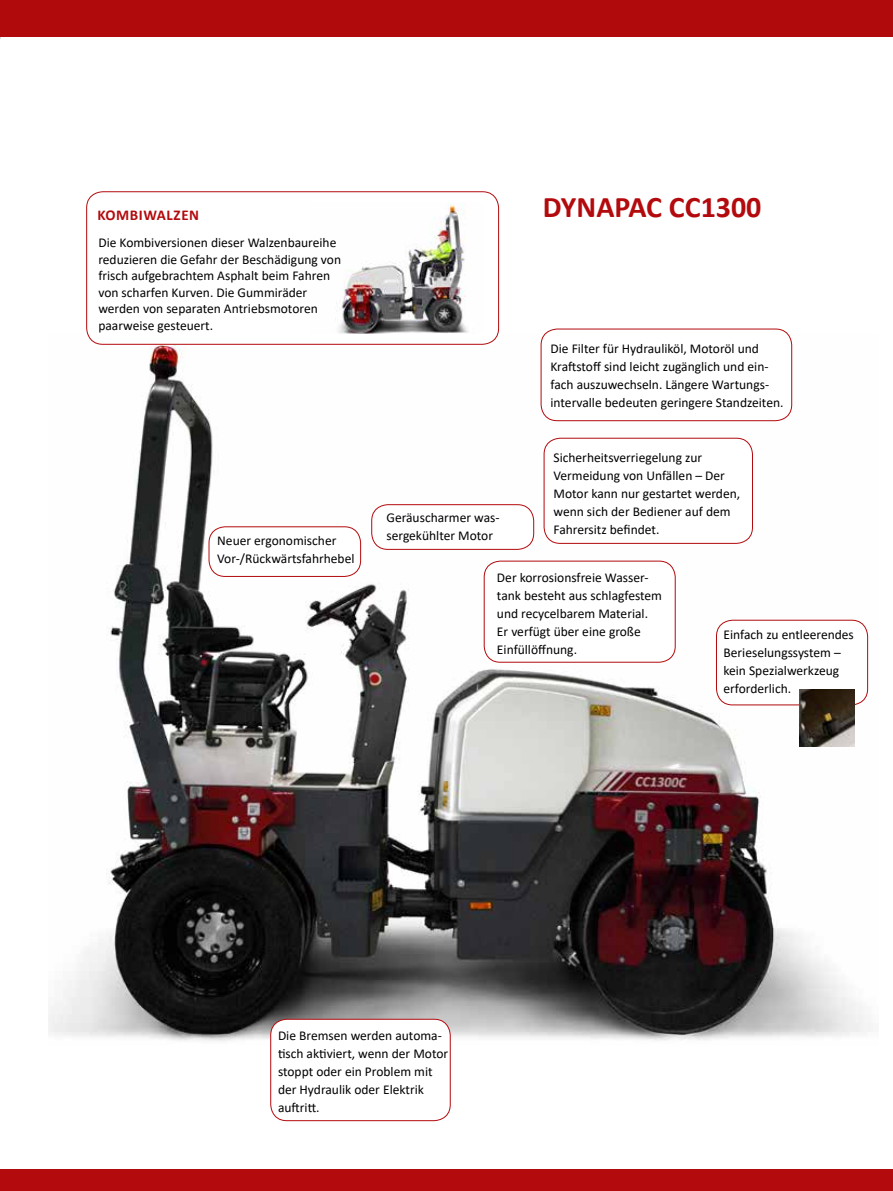
<style>
.page{position:relative;width:893px;height:1191px;background:#fff}
.page>*{position:absolute;margin:0;border:0;box-sizing:border-box;transform-origin:0 0}
.t1{font:700 30px "Calibri";color:#b30a0d}
.t2{font:700 15px "Calibri";letter-spacing:.04em;color:#b30a0d}
.t3{font:13.5px/18px "Calibri";color:#000}
</style>
<div class="page">
<img style="left:48px;top:334px;width:823px;height:707px">
<div style="left:0;top:1169px;width:893px;height:22px;background:#b30a0d"></div>
<div style="left:484px;top:561px;width:191px;height:101px;background:#fff;border-radius:16px"></div>
<div style="left:484px;top:561px;width:192px;height:101px;border:1px solid #b30a0d;border-radius:16px"></div>
<div style="left:716px;top:620px;width:152px;height:85px;background:#fff;border-radius:16px"></div>
<div style="left:716px;top:620px;width:152px;height:85px;border:1px solid #b30a0d;border-radius:16px"></div>
<div style="left:544px;top:438px;width:208px;height:105px;background:#fff;border-radius:16px"></div>
<div style="left:544px;top:438px;width:209px;height:106px;border:1px solid #b30a0d;border-radius:16px"></div>
<div style="left:209px;top:527px;width:152px;height:49px;background:#fff;border-radius:16px"></div>
<div style="left:209px;top:526px;width:152px;height:51px;border:1px solid #b30a0d;border-radius:16px"></div>
<div style="left:372px;top:504px;width:162px;height:45px;background:#fff;border-radius:16px"></div>
<div style="left:371px;top:504px;width:163px;height:46px;border:1px solid #b30a0d;border-radius:16px"></div>
<div style="left:271px;top:1019px;width:179px;height:101px;background:#fff;border-radius:16px"></div>
<div style="left:270px;top:1019px;width:181px;height:102px;border:1px solid #b30a0d;border-radius:16px"></div>
<div style="left:87px;top:192px;width:412px;height:152px;background:#fff;border-radius:16px"></div>
<div style="left:86px;top:191px;width:413px;height:154px;border:1px solid #b30a0d;border-radius:16px"></div>
<svg style="left:0;top:0;width:1px;height:39px"></svg>
<div style="left:1px;top:0;width:892px;height:36px;background:#b00a0c"></div>
<img style="left:338px;top:204px;width:131px;height:130px">
<div style="left:541px;top:329px;width:251px;height:92px;background:#fff;border-radius:16px"></div>
<div style="left:541px;top:329px;width:251px;height:92px;border:1px solid #b30a0d;border-radius:16px"></div>
<img style="left:799px;top:689px;width:56px;height:58px">
<p class="t2" style="left:97px;top:204px;width:103px">KOMBIWALZEN</p>
<p class="t3" style="left:98px;top:234px;width:244px;line-height:16.5px">Die Kombiversionen dieser Walzenbaureihe reduzieren die Gefahr der Beschädigung von frisch aufgebrachtem Asphalt beim Fahren von scharfen Kurven. Die Gummiräder werden von separaten Antriebsmotoren paarweise gesteuert.</p>
<p class="t3" style="left:217px;top:531px;width:139px">Neuer ergonomischer<br>Vor-/Rückwärtsfahrhebel</p>
<h1 class="t1" style="left:543px;top:185px;width:220px">DYNAPAC CC1300</h1>
<p class="t3" style="left:386px;top:508px;width:115px">Geräuscharmer was&shy;sergekühlter Motor</p>
<p class="t3" style="left:550px;top:339px;width:235px">Die Filter für Hydrauliköl, Motoröl und Kraftstoff sind leicht zugänglich und ein&shy;fach auszuwechseln. Längere Wartungs&shy;intervalle bedeuten geringere Standzeiten.</p>
<p class="t3" style="left:553px;top:448px;width:188px">Sicherheitsverriegelung zur<br>Vermeidung von Unfällen – Der<br>Motor kann nur gestartet werden, wenn sich der Bediener auf dem<br>Fahrersitz befindet.</p>
<p class="t3" style="left:497px;top:568px;width:167px">Der korrosionsfreie Wasser&shy;tank besteht aus schlagfestem und recycelbarem Material.<br>Er verfügt über eine große<br>Einfüllöffnung.</p>
<p class="t3" style="left:723px;top:625px;width:132px">Einfach zu entleerendes<br>Berieselungssystem – kein Spezialwerkzeug erforderlich.</p>
<p class="t3" style="left:278px;top:1026px;width:172px">Die Bremsen werden automa&shy;tisch aktiviert, wenn der Motor stoppt oder ein Problem mit der Hydraulik oder Elektrik auftritt.</p>
</div>
